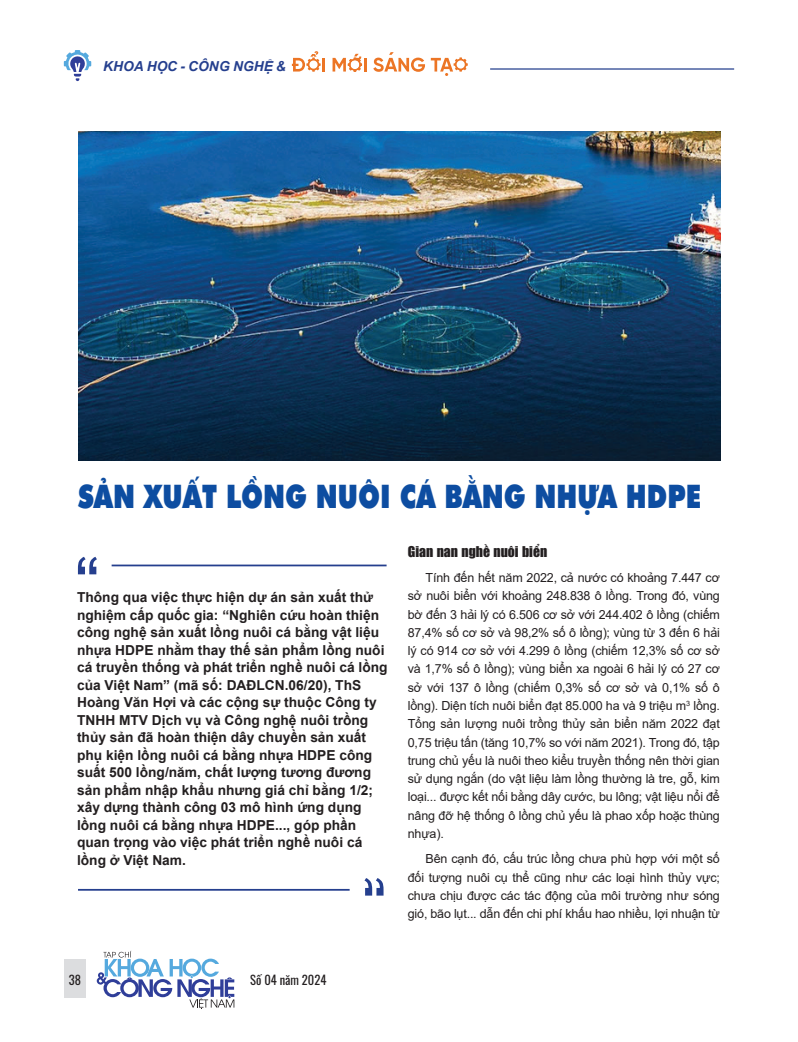
<style>
.page{position:relative;width:798px;height:1042px;background:#fff}
.page>*{position:absolute;margin:0;border:0;box-sizing:border-box;transform-origin:0 0}
.t1{font:32.5px "UTM Futura Extra";color:#0d4da1;scale:.8 1}
.t2{font:700 13.75px/17.5px "Arial";color:#231f20}
.t3{font:13.75px "UTM Impact";color:#231f20}
.t4{font:italic 700 13.75px "Arial";letter-spacing:.005em;color:#253f8e}
.t5{font:12.5px/18.2px "Arial";letter-spacing:-.015em;color:#231f20;text-align:justify}
.t6{font:12.5px "Oswald";color:#231f20}
</style>
<div class="page">
<svg style="left:64px;top:50px;width:27px;height:31px"></svg>
<hr style="left:490px;top:68px;width:243px;height:2px;background:#253f8e">
<hr style="left:322px;top:58px;width:3px;height:14px;background:#ec7525">
<svg style="left:292px;top:51px;width:28px;height:21px"></svg>
<svg style="left:332px;top:54px;width:34px;height:18px"></svg>
<svg style="left:373px;top:52px;width:94px;height:24px"></svg>
<div style="left:64px;top:958px;width:22px;height:39px;background:#dcdddf"></div>
<svg style="left:97px;top:951px;width:137px;height:58px"></svg>
<img style="left:78px;top:132px;width:642px;height:329px">
<svg style="left:78px;top:557px;width:19px;height:17px"></svg>
<hr style="left:112px;top:564px;width:274px;height:2px;background:#253f8e">
<svg style="left:364px;top:878px;width:19px;height:17px"></svg>
<hr style="left:78px;top:889px;width:271px;height:1px;background:#253f8e">
<p class="t4" style="left:103px;top:57px;width:184px">KHOA HỌC - CÔNG NGHỆ &amp;</p>
<h1 class="t1" style="left:78px;top:474px;width:780px">SẢN XUẤT LỒNG NUÔI CÁ BẰNG NHỰA HDPE</h1>
<p class="t2" style="left:77px;top:589px;width:312px">Thông qua việc thực hiện dự án sản xuất thử nghiệm cấp quốc gia: “Nghiên cứu hoàn thiện công nghệ sản xuất lồng nuôi cá bằng vật liệu nhựa HDPE nhằm thay thế sản phẩm lồng nuôi cá truyền thống và phát triển nghề nuôi cá lồng của Việt Nam” (mã số: DAĐLCN.06/20), ThS Hoàng Văn Hợi và các cộng sự thuộc Công ty TNHH MTV Dịch vụ và Công nghệ nuôi trồng thủy sản đã hoàn thiện dây chuyền sản xuất phụ kiện lồng nuôi cá bằng nhựa HDPE công suất 500 lồng/năm, chất lượng tương đương sản phẩm nhập khẩu nhưng giá chỉ bằng 1/2; xây dựng thành công 03 mô hình ứng dụng lồng nuôi cá bằng nhựa HDPE..., góp phần quan trọng vào việc phát triển nghề nuôi cá lồng ở Việt Nam.</p>
<p class="t6" style="left:69px;top:968px;width:14px">38</p>
<p class="t6" style="left:250px;top:968px;width:78px">Số 04 năm 2024</p>
<p class="t3" style="left:407px;top:541px;width:141px">Gian nan nghề nuôi biển</p>
<p class="t5" style="left:407px;top:568px;width:313px;text-indent:18px">Tính đến hết năm 2022, cả nước có khoảng 7.447 cơ sở nuôi biển với khoảng 248.838 ô lồng. Trong đó, vùng bờ đến 3 hải lý có 6.506 cơ sở với 244.402 ô lồng (chiếm 87,4% số cơ sở và 98,2% số ô lồng); vùng từ 3 đến 6 hải lý có 914 cơ sở với 4.299 ô lồng (chiếm 12,3% số cơ sở và 1,7% số ô lồng); vùng biển xa ngoài 6 hải lý có 27 cơ sở với 137 ô lồng (chiếm 0,3% số cơ sở và 0,1% số ô lồng). Diện tích nuôi biển đạt 85.000 ha và 9 triệu m<sup>3</sup> lồng.<br>Tổng sản lượng nuôi trồng thủy sản biển năm 2022 đạt 0,75 triệu tấn (tăng 10,7% so với năm 2021). Trong đó, tập trung chủ yếu là nuôi theo kiểu truyền thống nên thời gian sử dụng ngắn (do vật liệu làm lồng thường là tre, gỗ, kim loại... được kết nối bằng dây cước, bu lông; vật liệu nổi để nâng đỡ hệ thống ô lồng chủ yếu là phao xốp hoặc thùng nhựa).</p>
<p class="t5" style="left:407px;top:849px;width:313px;text-indent:18px">Bên cạnh đó, cấu trúc lồng chưa phù hợp với một số đối tượng nuôi cụ thể cũng như các loại hình thủy vực; chưa chịu được các tác động của môi trường như sóng gió, bão lụt... dẫn đến chi phí khấu hao nhiều, lợi nhuận từ</p>
</div>
